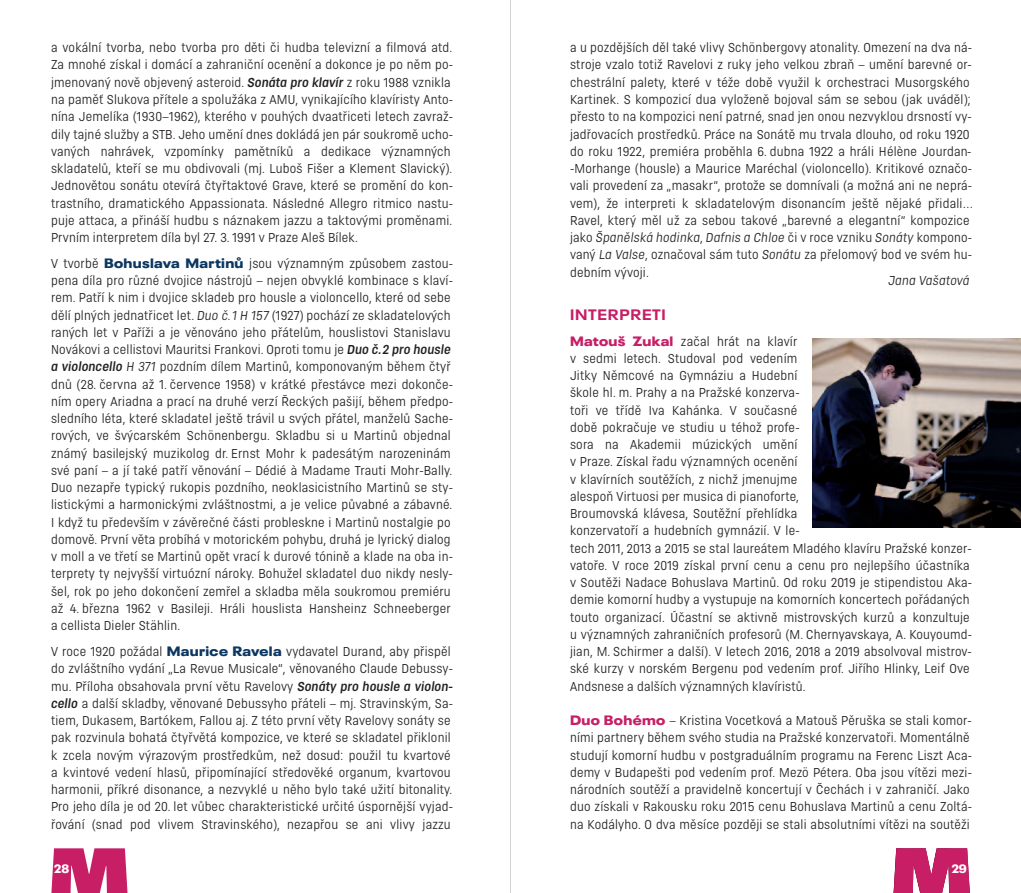
<style>
.page{position:relative;width:1021px;height:893px;background:#fff}
.page>*{position:absolute;margin:0;border:0;box-sizing:border-box;transform-origin:0 0}
.t1{font:700 15px "Neue Plak Extended";letter-spacing:.05em;color:#c71e66}
.t2{font:12px/17.2px "Normatica";color:#231f20}
.t3{font:italic 12px "Normatica";color:#231f20}
.t4{font:900 12px "Neue Plak";color:#fff}
.s1{font-weight:500;font-style:italic}
.s2{font-family:"Neue Plak Extended";font-weight:900;font-size:13.5px;color:#0c3761}
.s3{font-style:italic}
.s4{font-family:"Neue Plak Extended";font-weight:900;font-size:13.5px;color:#c71e66}
</style>
<div class="page">
<svg style="left:893px;top:848px;width:77px;height:45px;background:#cc3b79"></svg>
<svg style="left:51px;top:848px;width:77px;height:45px;background:#cf407d"></svg>
<hr style="left:510px;top:0;width:1px;height:893px;background:#d3d2d2">
<img style="left:812px;top:338px;width:208px;height:189px">
<p class="t2" style="left:51px;top:40px;width:403px">a vokální tvorba, nebo tvorba pro děti či hudba televizní a filmová atd.<br>Za mnohé získal i domácí a zahraniční ocenění a dokonce je po něm po&shy;jmenovaný nově objevený asteroid. <span class="s1">Sonáta pro klavír</span> z roku 1988 vznikla na paměť Slukova přítele a spolužáka z AMU, vynikajícího klavíristy Anto&shy;nína Jemelíka (1930–1962), kterého v pouhých dvaatřiceti letech zavraž&shy;dily tajné služby a STB. Jeho umění dnes dokládá jen pár soukromě ucho&shy;vaných nahrávek, vzpomínky pamětníků a dedikace významných skladatelů, kteří se mu obdivovali (mj. Luboš Fišer a Klement Slavický).<br>Jednovětou sonátu otevírá čtyřtaktové Grave, které se promění do kon&shy;trastního, dramatického Appassionata. Následné Allegro ritmico nastu&shy;puje attaca, a přináší hudbu s náznakem jazzu a taktovými proměnami.<br>Prvním interpretem díla byl 27. 3. 1991 v Praze Aleš Bílek.</p>
<p class="t2" style="left:51px;top:256px;width:403px">V tvorbě <span class="s2">bohuslava Martinů</span> jsou významným způsobem zastou&shy;pena díla pro různé dvojice nástrojů – nejen obvyklé kombinace s klaví&shy;rem. Patří k nim i dvojice skladeb pro housle a violoncello, které od sebe dělí plných jednatřicet let. <span class="s3">Duo č.1 H 157</span> (1927) pochází ze skladatelových raných let v Paříži a je věnováno jeho přátelům, houslistovi Stanislavu Novákovi a cellistovi Mauritsi Frankovi. Oproti tomu je <span class="s1">Duo č.2 pro housle a violoncello</span> <span class="s3">H 371</span> pozdním dílem Martinů, komponovaným během čtyř dnů (28. června až 1. července 1958) v krátké přestávce mezi dokonče&shy;ním opery Ariadna a prací na druhé verzí Řeckých pašijí, během předpo&shy;sledního léta, které skladatel ještě trávil u svých přátel, manželů Sache&shy;rových, ve švýcarském Schönenbergu. Skladbu si u Martinů objednal známý basilejský muzikolog dr. Ernst Mohr k padesátým narozeninám své paní – a jí také patří věnování – Dédié à Madame Trauti Mohr-Bally.<br>Duo nezapře typický rukopis pozdního, neoklasicistního Martinů se sty&shy;listickými a harmonickými zvláštnostmi, a je velice půvabné a zábavné.<br>I když tu především v závěrečné části probleskne i Martinů nostalgie po domově. První věta probíhá v motorickém pohybu, druhá je lyrický dialog v moll a ve třetí se Martinů opět vrací k durové tónině a klade na oba in&shy;terprety ty nejvyšší virtuózní nároky. Bohužel skladatel duo nikdy nesly&shy;šel, rok po jeho dokončení zemřel a skladba měla soukromou premiéru až 4. března 1962 v Basileji. Hráli houslista Hansheinz Schneeberger a cellista Dieler Stählin.</p>
<p class="t2" style="left:51px;top:644px;width:403px">V roce 1920 požádal <span class="s2">Maurice ravela</span> vydavatel Durand, aby přispěl do zvláštního vydání „La Revue Musicale“, věnovaného Claude Debussy&shy;mu. Příloha obsahovala první větu Ravelovy <span class="s1">Sonáty pro housle a violon&shy;cello</span> a další skladby, věnované Debussyho přáteli – mj. Stravinským, Sa&shy;tiem, Dukasem, Bartókem, Fallou aj. Z této první věty Ravelovy sonáty se pak rozvinula bohatá čtyřvětá kompozice, ve které se skladatel přiklonil k zcela novým výrazovým prostředkům, než dosud: použil tu kvartové a kvintové vedení hlasů, připomínající středověké organum, kvartovou harmonii, příkré disonance, a nezvyklé u něho bylo také užití bitonality.<br>Pro jeho díla je od 20. let vůbec charakteristické určité úspornější vyjad&shy;řování (snad pod vlivem Stravinského), nezapřou se ani vlivy jazzu</p>
<p class="t4" style="left:54px;top:864px;width:16px">28</p>
<p class="t4" style="left:951px;top:864px;width:17px">29</p>
<p class="t2" style="left:570px;top:40px;width:405px">a u pozdějších děl také vlivy Schönbergovy atonality. Omezení na dva ná&shy;stroje vzalo totiž Ravelovi z ruky jeho velkou zbraň – umění barevné or&shy;chestrální palety, které v téže době využil k orchestraci Musorgského Kartinek. S kompozicí dua vyloženě bojoval sám se sebou (jak uváděl); přesto to na kompozici není patrné, snad jen onou nezvyklou drsností vy&shy;jadřovacích prostředků. Práce na Sonátě mu trvala dlouho, od roku 1920 do roku 1922, premiéra proběhla 6. dubna 1922 a hráli Hélène Jourdan--Morhange (housle) a Maurice Maréchal (violoncello). Kritikové označo&shy;vali provedení za „masakr“, protože se domnívali (a možná ani ne neprá&shy;vem), že interpreti k skladatelovým disonancím ještě nějaké přidali… Ravel, který měl už za sebou takové „barevné a elegantní“ kompozice jako <span class="s3">Španělská hodinka</span>, <span class="s3">Dafnis a Chloe</span> či v roce vzniku <span class="s3">Sonáty</span> kompono&shy;vaný <span class="s3">La Valse</span>, označoval sám tuto <span class="s3">Sonátu</span> za přelomový bod ve svém hu&shy;debním vývoji.</p>
<p class="t3" style="left:888px;top:275px;width:83px">Jana Vašatová</p>
<p class="t1" style="left:570px;top:309px;width:97px">INTERPRETI</p>
<p class="t2" style="left:570px;top:333px;width:403px"><span class="s4">Matouš Zukal</span> začal hrát na klavír<br>v sedmi letech. Studoval pod vedením<br>Jitky Němcové na Gymnáziu a Hudební<br>škole hl. m. Prahy a na Pražské konzerva-<br>toři ve třídě Iva Kahánka. V současné<br>době pokračuje ve studiu u téhož profe-<br>sora na Akademii múzických umění<br>v Praze. Získal řadu významných ocenění<br>v klavírních soutěžích, z nichž jmenujme<br>alespoň Virtuosi per musica di pianoforte,<br>Broumovská klávesa, Soutěžní přehlídka<br>konzervatoří a hudebních gymnázií. V le-<br>tech 2011, 2013 a 2015 se stal laureátem Mladého klavíru Pražské konzer&shy;vatoře. V roce 2019 získal první cenu a cenu pro nejlepšího účastníka v Soutěži Nadace Bohuslava Martinů. Od roku 2019 je stipendistou Aka&shy;demie komorní hudby a vystupuje na komorních koncertech pořádaných touto organizací. Účastní se aktivně mistrovských kurzů a konzultuje u významných zahraničních profesorů (M. Chernyavskaya, A. Kouyoumd&shy;jian, M. Schirmer a další). V letech 2016, 2018 a 2019 absolvoval mistrov&shy;ské kurzy v norském Bergenu pod vedením prof. Jiřího Hlinky, Leif Ove Andsnese a dalších významných klavíristů.</p>
<p class="t2" style="left:570px;top:713px;width:403px"><span class="s4">Duo bohémo</span> – Kristina Vocetková a Matouš Pěruška se stali komor&shy;ními partnery během svého studia na Pražské konzervatoři. Momentálně studují komorní hudbu v postgraduálním programu na Ferenc Liszt Aca&shy;demy v Budapešti pod vedením prof. Mezö Pétera. Oba jsou vítězi mezi&shy;národních soutěží a pravidelně koncertují v Čechách i v zahraničí. Jako duo získali v Rakousku roku 2015 cenu Bohuslava Martinů a cenu Zoltá&shy;na Kodályho. O dva měsíce později se stali absolutními vítězi na soutěži</p>
</div>
